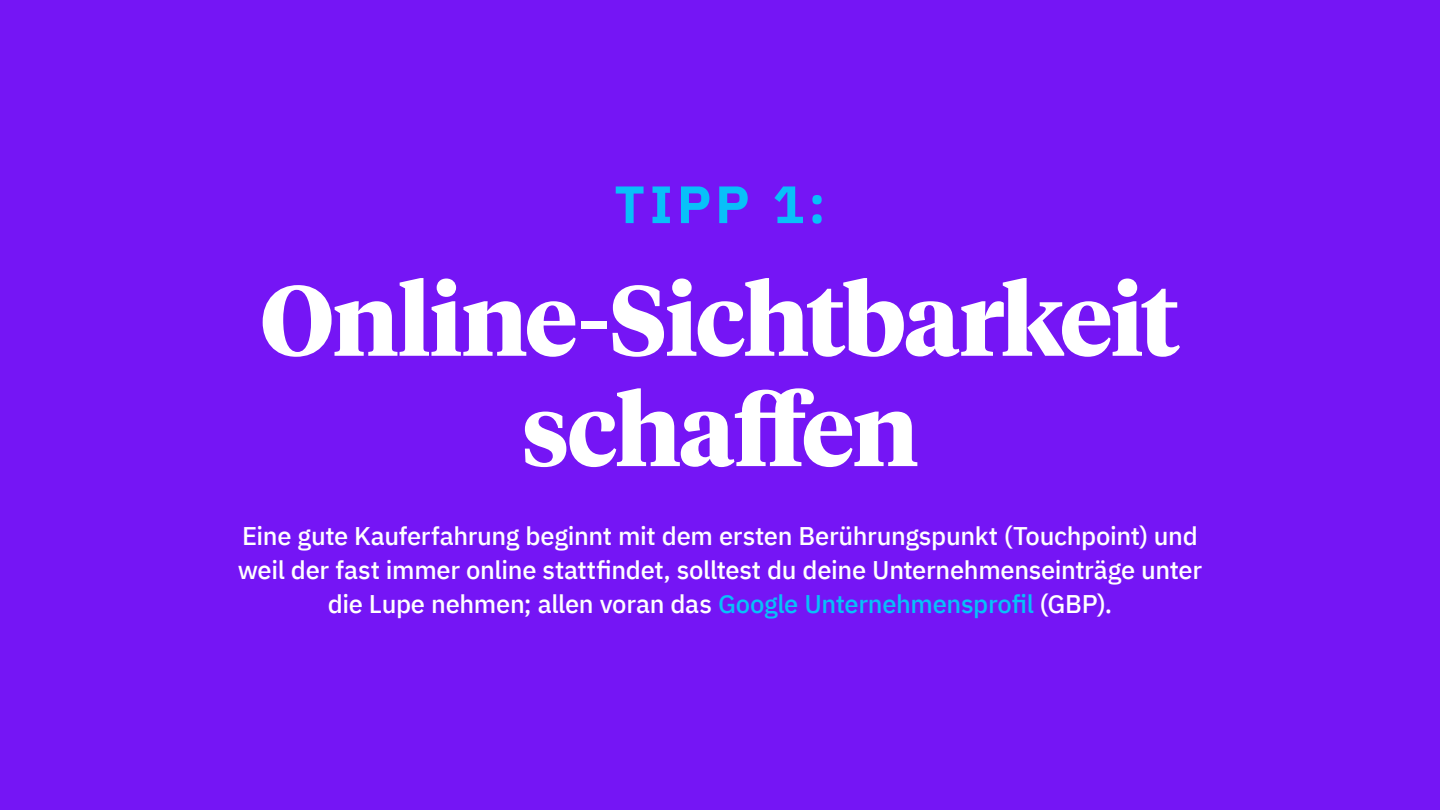
<style>
.page{position:relative;width:1440px;height:810px;background:#7515f5}
.page>*{position:absolute;margin:0;border:0;box-sizing:border-box;transform-origin:0 0}
.t1{font:700 99.3px/110.3px "Tiempos Headline";letter-spacing:-.02em;color:#fff;text-align:center}
.t2{font:700 52.5px "IBM Plex Sans";color:#08c0f9}
.t3{font:500 25.5px/33.8px "IBM Plex Sans";letter-spacing:-.015em;color:#fff;text-align:center}
.s1{color:#08c0f9}
</style>
<div class="page">
<h2 class="t2" style="left:614px;top:163px;width:213px">TIPP 1:</h2>
<h1 class="t1" style="left:260px;top:261px;width:921px">Online-Sichtbarkeit schaffen</h1>
<p class="t3" style="left:238px;top:517px;width:966px">Eine gute Kauferfahrung beginnt mit dem ersten Berührungspunkt (Touchpoint) und weil der fast immer online stattfindet, solltest du deine Unternehmenseinträge unter die Lupe nehmen; allen voran das <span class="s1">Google Unternehmensprofil</span> (GBP).</p>
</div>
